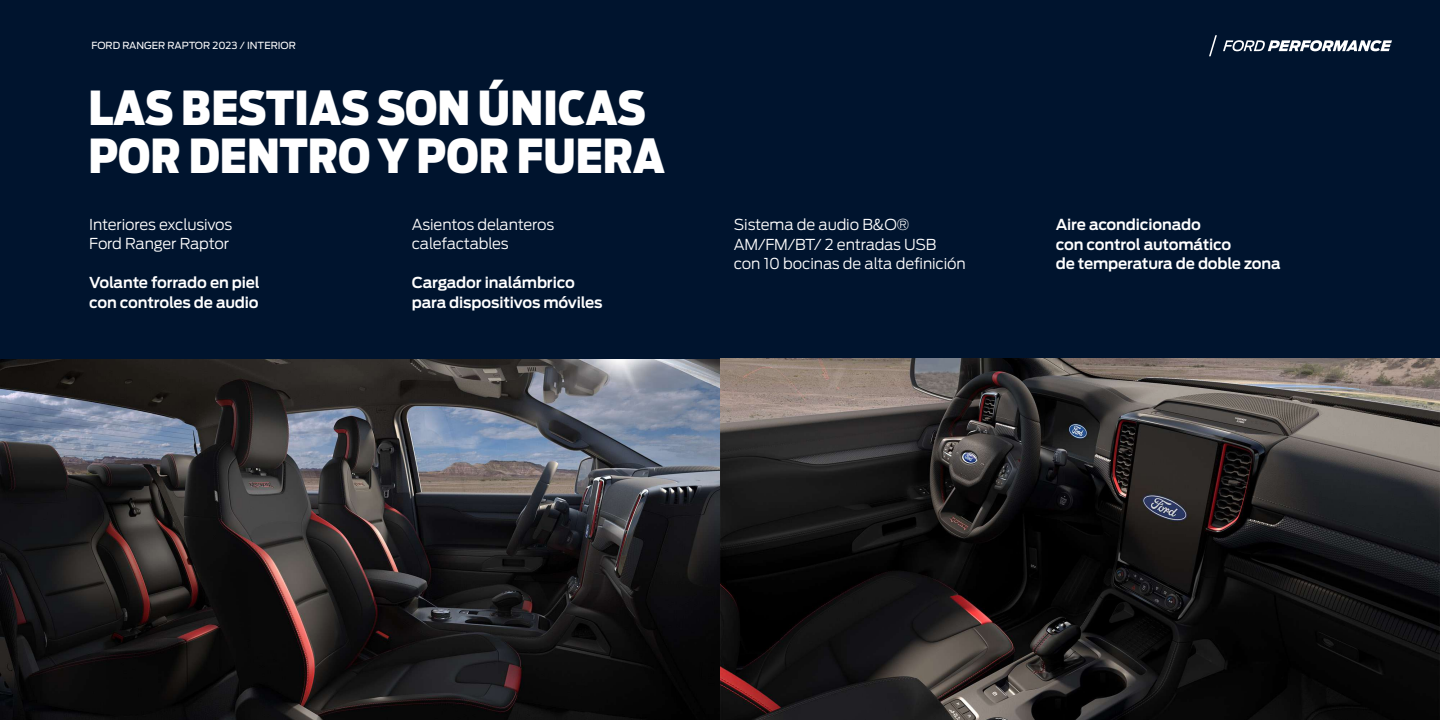
<style>
.page{position:relative;width:1440px;height:720px;background:#00142e}
.page>*{position:absolute;margin:0;border:0;box-sizing:border-box;transform-origin:0 0}
.t1{font:900 46.5px/48px "Ford Antenna Cond";color:#fff}
.t2{font:600 15px/19.5px "Ford Antenna";letter-spacing:-.01em;color:#fff}
.t3{font:300 15px/19.5px "Ford Antenna";letter-spacing:-.01em;color:#fff}
.t4{font:9.75px "Ford Antenna";color:#fff}
</style>
<div class="page">
<img style="left:0;top:358px;width:1440px;height:362px">
<svg style="left:1223px;top:40px;width:169px;height:11px"></svg>
<svg style="left:1209px;top:35px;width:8px;height:21px"></svg>
<p class="t4" style="left:92px;top:37px;width:206px">FORD RANGER RAPTOR 2023 / INTERIOR</p>
<h1 class="t1" style="left:88px;top:78px;width:578px">LAS BESTIAS SON ÚNICAS<br>POR DENTRO Y POR FUERA</h1>
<p class="t3" style="left:89px;top:213px;width:145px">Interiores exclusivos<br>Ford Ranger Raptor</p>
<p class="t2" style="left:89px;top:271px;width:172px">Volante forrado en piel con controles de audio</p>
<p class="t3" style="left:412px;top:213px;width:144px">Asientos delanteros calefactables</p>
<p class="t2" style="left:412px;top:271px;width:192px">Cargador inalámbrico para dispositivos móviles</p>
<p class="t3" style="left:734px;top:213px;width:234px">Sistema de audio B&amp;O®<br>AM/FM/BT/ 2 entradas USB con 10 bocinas de alta definición</p>
<p class="t2" style="left:1056px;top:213px;width:226px">Aire acondicionado<br>con control automático<br>de temperatura de doble zona</p>
</div>
